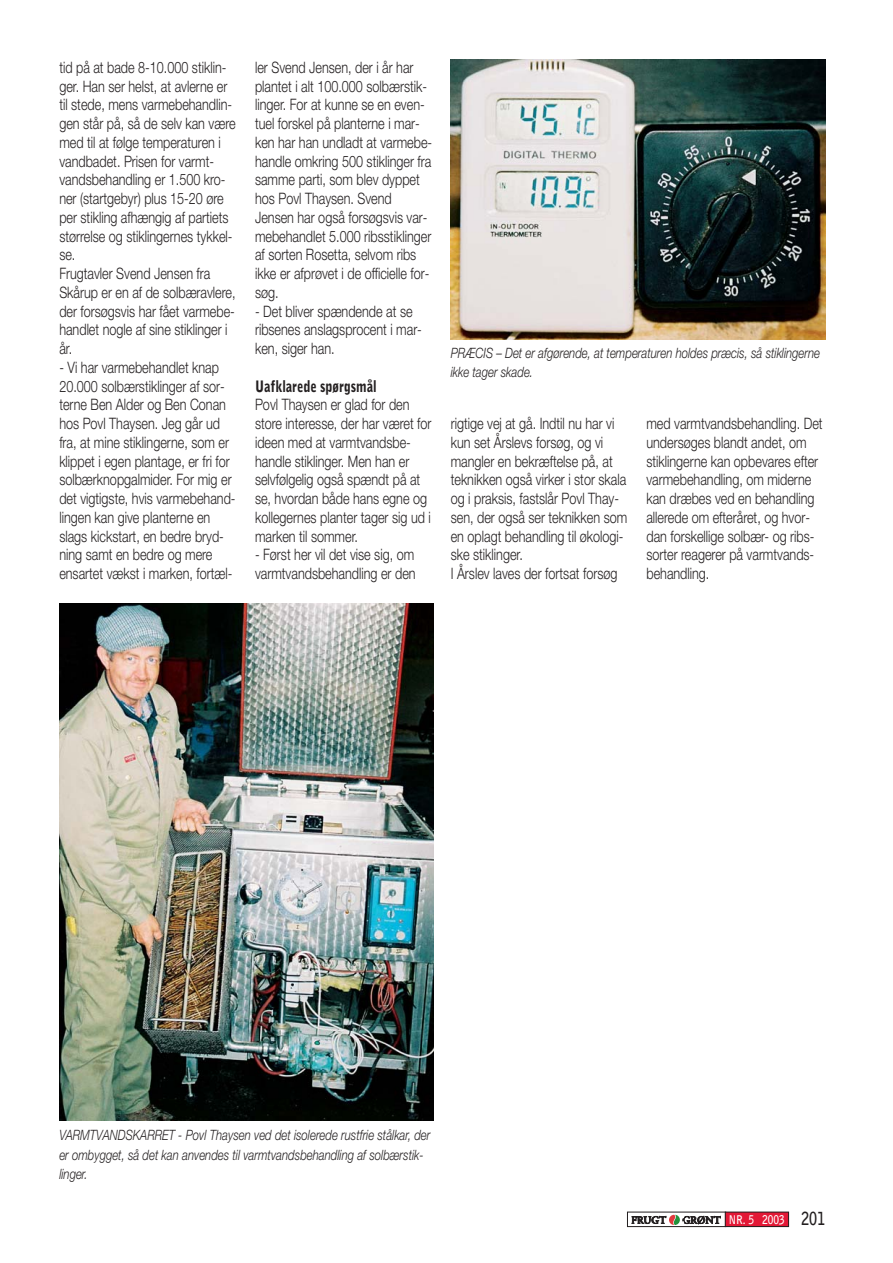
<style>
.page{position:relative;width:893px;height:1263px;background:#fff}
.page>*{position:absolute;margin:0;border:0;box-sizing:border-box;transform-origin:0 0}
.t1{font:300 15.75px/18.8px "Helvetica Neue";color:#231f20;scale:.8 1}
.t2{font:900 15.75px "Bell Gothic BT";color:#231f20;scale:.8 1}
.t3{font:italic 300 14.25px/19.5px "Helvetica Neue";color:#231f20;scale:.8 1}
.t4{font:700 12px "Bell Gothic BT";color:#fff;scale:.85 1}
.s1{font-size:18px;color:#231f20}
</style>
<div class="page">
<img style="left:451px;top:60px;width:374px;height:280px">
<img style="left:59px;top:603px;width:374px;height:518px">
<svg style="left:631px;top:1215px;width:89px;height:10px"></svg>
<div style="left:627px;top:1212px;width:98px;height:15px;border:1px solid #231f20"></div>
<div style="left:725px;top:1212px;width:63px;height:15px;background:#e31836"></div>
<div style="left:725px;top:1212px;width:63px;height:15px;border:1px solid #231f20"></div>
<p class="t1" style="left:59px;top:59px;width:222px">tid på at bade 8-10.000 stiklin&shy;ger. Han ser helst, at avlerne er til stede, mens varmebehandlin&shy;gen står på, så de selv kan være med til at følge temperaturen i vandbadet. Prisen for varmt&shy;vandsbehandling er 1.500 kro&shy;ner (startgebyr) plus 15-20 øre per stikling afhængig af partiets størrelse og stiklingernes tykkel&shy;se.<br>Frugtavler Svend Jensen fra<br>Skårup er en af de solbæravlere, der forsøgsvis har fået varmebe&shy;handlet nogle af sine stiklinger i år.</p>
<p class="t1" style="left:59px;top:359px;width:222px">- Vi har varmebehandlet knap<br>20.000 solbærstiklinger af sor&shy;terne Ben Alder og Ben Conan hos Povl Thaysen. Jeg går ud fra, at mine stiklingerne, som er klippet i egen plantage, er fri for solbærknopgalmider. For mig er det vigtigste, hvis varmebehand&shy;lingen kan give planterne en slags kickstart, en bedre bryd&shy;ning samt en bedre og mere ensartet vækst i marken, fortæl-</p>
<p class="t1" style="left:255px;top:59px;width:223px">ler Svend Jensen, der i år har plantet i alt 100.000 solbærstik&shy;linger. For at kunne se en even&shy;tuel forskel på planterne i mar&shy;ken har han undladt at varmebe&shy;handle omkring 500 stiklinger fra samme parti, som blev dyppet hos Povl Thaysen. Svend<br>Jensen har også forsøgsvis var&shy;mebehandlet 5.000 ribsstiklinger af sorten Rosetta, selvom ribs ikke er afprøvet i de officielle for&shy;søg.</p>
<p class="t1" style="left:255px;top:303px;width:210px">- Det bliver spændende at se ribsenes anslagsprocent i mar&shy;ken, siger han.</p>
<p class="t2" style="left:255px;top:380px;width:153px">Uafklarede spørgsmål</p>
<p class="t1" style="left:255px;top:397px;width:222px">Povl Thaysen er glad for den store interesse, der har været for ideen med at varmtvandsbe&shy;handle stiklinger. Men han er selvfølgelig også spændt på at se, hvordan både hans egne og kollegernes planter tager sig ud i marken til sommer.</p>
<p class="t1" style="left:255px;top:547px;width:202px">- Først her vil det vise sig, om varmtvandsbehandling er den</p>
<p class="t3" style="left:451px;top:344px;width:463px">PRÆCIS – Det er afgørende, at temperaturen holdes præcis, så stiklingerne ikke tager skade.</p>
<p class="t1" style="left:451px;top:416px;width:222px">rigtige vej at gå. Indtil nu har vi kun set Årslevs forsøg, og vi mangler en bekræftelse på, at teknikken også virker i stor skala og i praksis, fastslår Povl Thay&shy;sen, der også ser teknikken som en oplagt behandling til økologi&shy;ske stiklinger.<br>I Årslev laves der fortsat forsøg</p>
<p class="t1" style="left:646px;top:416px;width:222px">med varmtvandsbehandling. Det undersøges blandt andet, om stiklingerne kan opbevares efter varmebehandling, om miderne kan dræbes ved en behandling allerede om efteråret, og hvor&shy;dan forskellige solbær- og ribs&shy;sorter reagerer på varmtvands&shy;behandling.</p>
<p class="t3" style="left:59px;top:1127px;width:465px">VARMTVANDSKARRET - Povl Thaysen ved det isolerede rustfrie stålkar, der er ombygget, så det kan anvendes til varmtvandsbehandling af solbærstik&shy;linger.</p>
<p class="t4" style="left:729px;top:1215px;width:115px">NR. 5 2003 <span class="s1">201</span></p>
</div>
